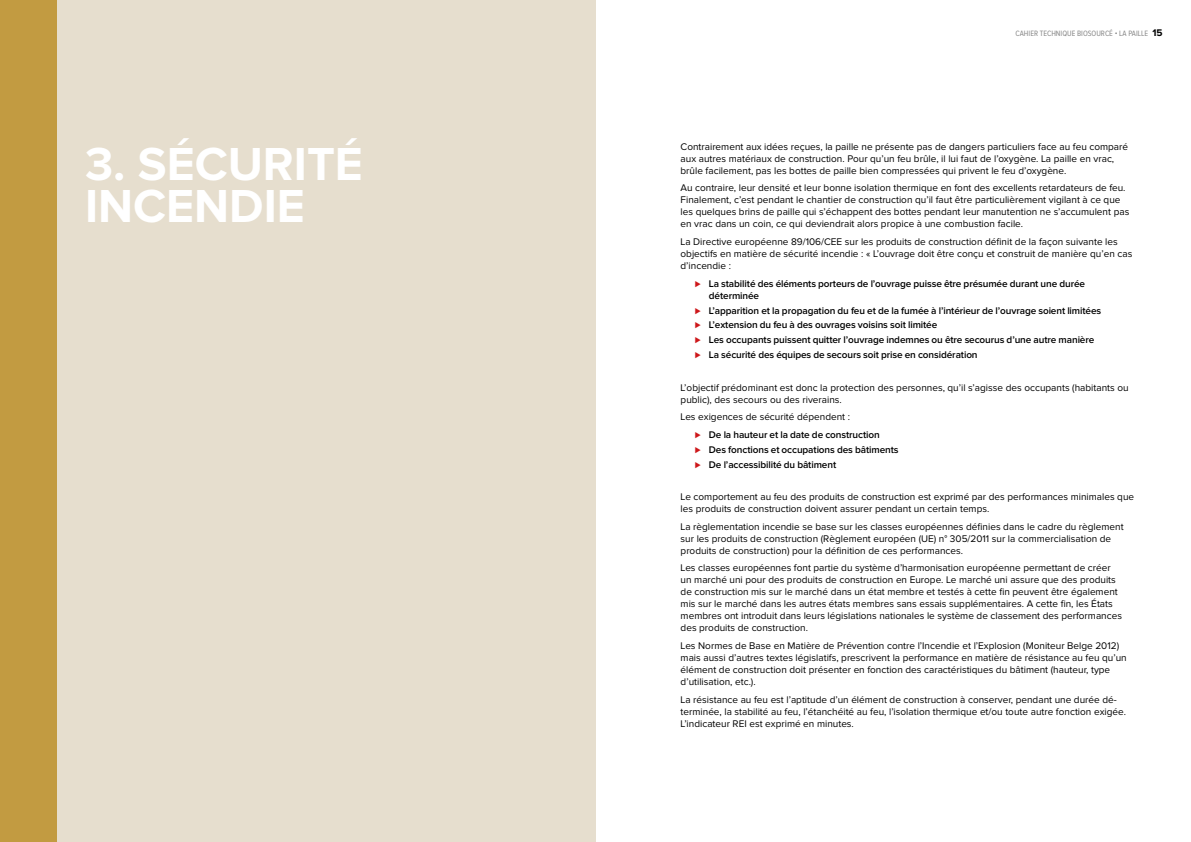
<style>
.page{position:relative;width:1191px;height:842px;background:#fff}
.page>*{position:absolute;margin:0;border:0;box-sizing:border-box;transform-origin:0 0}
.t1{font:700 48px/42px "Proxima Nova";color:#fff}
.t2{font:10px/12px "Proxima Nova";color:#000}
.t3{font:600 10px/14.8px "Proxima Nova";letter-spacing:-.01em;color:#000}
.t4{font:8px "Proxima Nova Cond";color:#878787}
.s1{font-family:"Proxima Nova";font-weight:700;font-size:10px;color:#000}
.s2{color:#cd171a}
.s3{font-weight:400}
</style>
<div class="page">
<div style="left:0;top:0;width:595px;height:842px;background:#e6dece"></div>
<div style="left:0;top:0;width:57px;height:842px;background:#c29b41"></div>
<h1 class="t1" style="left:85px;top:145px;width:279px">3. SÉCURITÉ<br>INCENDIE</h1>
<p class="t4" style="left:1015px;top:30px;width:148px">CAHIER TECHNIQUE BIOSOURCÉ • LA PAILLE <span class="s1">15</span></p>
<p class="t2" style="left:680px;top:141px;width:449px">Contrairement aux idées reçues, la paille ne présente pas de dangers particuliers face au feu comparé aux autres matériaux de construction. Pour qu’un feu brûle, il lui faut de l’oxygène. La paille en vrac, brûle facilement, pas les bottes de paille bien compressées qui privent le feu d’oxygène.</p>
<p class="t2" style="left:680px;top:182px;width:450px">Au contraire, leur densité et leur bonne isolation thermique en font des excellents retardateurs de feu.<br>Finalement, c’est pendant le chantier de construction qu’il faut être particulièrement vigilant à ce que les quelques brins de paille qui s’échappent des bottes pendant leur manutention ne s’accumulent pas en vrac dans un coin, ce qui deviendrait alors propice à une combustion facile.</p>
<p class="t2" style="left:680px;top:236px;width:453px">La Directive européenne 89/106/CEE sur les produits de construction définit de la façon suivante les objectifs en matière de sécurité incendie : « L’ouvrage doit être conçu et construit de manière qu’en cas d’incendie :</p>
<p class="t3" style="left:709px;top:278px;width:378px;line-height:12px;text-indent:-14px"><span class="s2">⊲</span> La stabilité des éléments porteurs de l’ouvrage puisse être présumée durant une durée déterminée</p>
<p class="t3" style="left:694px;top:303px;width:408px"><span class="s2">⊲</span> L’apparition et la propagation du feu et de la fumée à l’intérieur de l’ouvrage soient limitées <span class="s2">⊲</span> L’extension du feu à des ouvrages voisins soit limitée<br><span class="s2">⊲</span> Les occupants puissent quitter l’ouvrage indemnes ou être secourus d’une autre manière <span class="s2">⊲</span> La sécurité des équipes de secours soit prise en considération</p>
<p class="t2" style="left:680px;top:382px;width:449px">L’objectif prédominant est donc la protection des personnes, qu’il s’agisse des occupants (habitants ou public), des secours ou des riverains.</p>
<p class="t3" style="left:695px;top:408px;width:186px;line-height:17.7px;text-indent:-14px"><span class="s3">Les exigences de sécurité dépendent :<br></span><span class="s2">⊲</span> De la hauteur et la date de construction</p>
<p class="t3" style="left:695px;top:442px;width:205px"><span class="s2">⊲</span> Des fonctions et occupations des bâtiments <span class="s2">⊲</span> De l’accessibilité du bâtiment</p>
<p class="t2" style="left:680px;top:491px;width:455px">Le comportement au feu des produits de construction est exprimé par des performances minimales que les produits de construction doivent assurer pendant un certain temps.</p>
<p class="t2" style="left:680px;top:521px;width:444px">La règlementation incendie se base sur les classes européennes définies dans le cadre du règlement sur les produits de construction (Règlement européen (UE) n° 305/2011 sur la commercialisation de produits de construction) pour la définition de ces performances.</p>
<p class="t2" style="left:680px;top:562px;width:443px">Les classes européennes font partie du système d’harmonisation européenne permettant de créer un marché uni pour des produits de construction en Europe. Le marché uni assure que des produits de construction mis sur le marché dans un état membre et testés à cette fin peuvent être également mis sur le marché dans les autres états membres sans essais supplémentaires. A cette fin, les États membres ont introduit dans leurs législations nationales le système de classement des performances des produits de construction.</p>
<p class="t2" style="left:680px;top:640px;width:448px">Les Normes de Base en Matière de Prévention contre l’Incendie et l’Explosion (Moniteur Belge 2012) mais aussi d’autres textes législatifs, prescrivent la performance en matière de résistance au feu qu’un élément de construction doit présenter en fonction des caractéristiques du bâtiment (hauteur, type d’utilisation, etc.).</p>
<p class="t2" style="left:680px;top:694px;width:447px">La résistance au feu est l’aptitude d’un élément de construction à conserver, pendant une durée dé&shy;terminée, la stabilité au feu, l’étanchéité au feu, l’isolation thermique et/ou toute autre fonction exigée.<br>L’indicateur REI est exprimé en minutes.</p>
</div>
